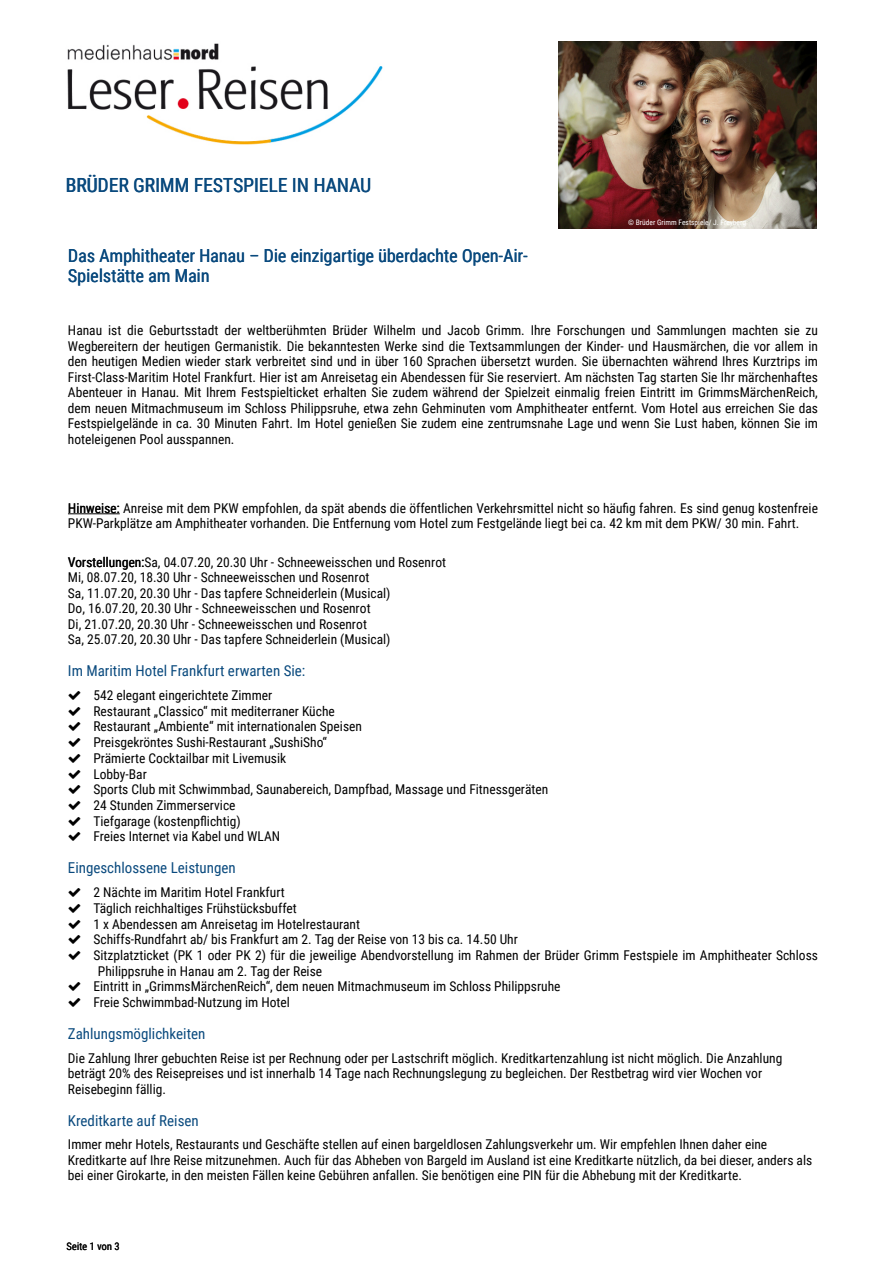
<style>
.page{position:relative;width:893px;height:1263px;background:#fff}
.page>*{position:absolute;margin:0;border:0;box-sizing:border-box;transform-origin:0 0}
.t1{font:19.5px "Roboto Condensed";color:#0a4a7e}
.t2{font:18px/20.7px "Roboto Condensed";color:#0a4a7e}
.t3{font:15px "Roboto Condensed";color:#0a4a7e}
.t4{font:13.5px/15.6px "Roboto Condensed";color:#000}
.t5{font:10.5px "Roboto Condensed";color:#000}
.t6{font:7.5px "Roboto Condensed";color:#fff}
</style>
<div class="page">
<hr style="left:68px;top:513px;width:52px;height:1px;background:#000">
<img style="left:67px;top:43px;width:316px;height:102px">
<img style="left:558px;top:41px;width:258px;height:188px">
<h1 class="t1" style="left:66px;top:176px;width:307px">BRÜDER GRIMM FESTSPIELE IN HANAU</h1>
<p class="t6" style="left:628px;top:219px;width:119px">© Brüder Grimm Festspiele/ J. Freyberg</p>
<h2 class="t2" style="left:68px;top:246px;width:461px">Das Amphitheater Hanau – Die einzigartige überdachte Open-Air-<br>Spielstätte am Main</h2>
<p class="t4" style="left:68px;top:324px;width:752px;text-align:justify">Hanau ist die Geburtsstadt der weltberühmten Brüder Wilhelm und Jacob Grimm. Ihre Forschungen und Sammlungen machten sie zu Wegbereitern der heutigen Germanistik. Die bekanntesten Werke sind die Textsammlungen der Kinder- und Hausmärchen, die vor allem in den heutigen Medien wieder stark verbreitet sind und in über 160 Sprachen übersetzt wurden. Sie übernachten während Ihres Kurztrips im First-Class-Maritim Hotel Frankfurt. Hier ist am Anreisetag ein Abendessen für Sie reserviert. Am nächsten Tag starten Sie Ihr märchenhaftes Abenteuer in Hanau. Mit Ihrem Festspielticket erhalten Sie zudem während der Spielzeit einmalig freien Eintritt im GrimmsMärchenReich, dem neuen Mitmachmuseum im Schloss Philippsruhe, etwa zehn Gehminuten vom Amphitheater entfernt. Vom Hotel aus erreichen Sie das Festspielgelände in ca. 30 Minuten Fahrt. Im Hotel genießen Sie zudem eine zentrumsnahe Lage und wenn Sie Lust haben, können Sie im hoteleigenen Pool ausspannen.</p>
<p class="t4" style="left:68px;top:501px;width:751px">Hinweise: Anreise mit dem PKW empfohlen, da spät abends die öffentlichen Verkehrsmittel nicht so häufig fahren. Es sind genug kostenfreie<br>PKW-Parkplätze am Amphitheater vorhanden. Die Entfernung vom Hotel zum Festgelände liegt bei ca. 42 km mit dem PKW/ 30 min. Fahrt.</p>
<p class="t4" style="left:68px;top:555px;width:380px">Vorstellungen:Sa, 04.07.20, 20.30 Uhr - Schneeweisschen und Rosenrot Mi, 08.07.20, 18.30 Uhr - Schneeweisschen und Rosenrot<br>Sa, 11.07.20, 20.30 Uhr - Das tapfere Schneiderlein (Musical)<br>Do, 16.07.20, 20.30 Uhr - Schneeweisschen und Rosenrot<br>Di, 21.07.20, 20.30 Uhr - Schneeweisschen und Rosenrot<br>Sa, 25.07.20, 20.30 Uhr - Das tapfere Schneiderlein (Musical)</p>
<p class="t3" style="left:68px;top:664px;width:239px">Im Maritim Hotel Frankfurt erwarten Sie:</p>
<p class="t4" style="left:93px;top:688px;width:456px">542 elegant eingerichtete Zimmer<br>Restaurant „Classico“ mit mediterraner Küche<br>Restaurant „Ambiente“ mit internationalen Speisen<br>Preisgekröntes Sushi-Restaurant „SushiSho“<br>Prämierte Cocktailbar mit Livemusik<br>Lobby-Bar<br>Sports Club mit Schwimmbad, Saunabereich, Dampfbad, Massage und Fitnessgeräten 24 Stunden Zimmerservice<br>Tiefgarage (kostenpflichtig)<br>Freies Internet via Kabel und WLAN</p>
<p class="t3" style="left:68px;top:861px;width:169px">Eingeschlossene Leistungen</p>
<p class="t4" style="left:93px;top:885px;width:193px">2 Nächte im Maritim Hotel Frankfurt</p>
<p class="t4" style="left:93px;top:901px;width:205px">Täglich reichhaltiges Frühstücksbuffet</p>
<p class="t4" style="left:93px;top:917px;width:268px">1 x Abendessen am Anreisetag im Hotelrestaurant</p>
<p class="t4" style="left:93px;top:933px;width:426px">Schiffs-Rundfahrt ab/ bis Frankfurt am 2. Tag der Reise von 13 bis ca. 14.50 Uhr</p>
<p class="t4" style="left:93px;top:948px;width:726px">Sitzplatzticket (PK 1 oder PK 2) für die jeweilige Abendvorstellung im Rahmen der Brüder Grimm Festspiele im Amphitheater Schloss</p>
<p class="t4" style="left:98px;top:964px;width:226px">Philippsruhe in Hanau am 2. Tag der Reise</p>
<p class="t4" style="left:93px;top:980px;width:468px">Eintritt in „GrimmsMärchenReich“, dem neuen Mitmachmuseum im Schloss Philippsruhe</p>
<p class="t4" style="left:93px;top:995px;width:198px">Freie Schwimmbad-Nutzung im Hotel</p>
<p class="t3" style="left:68px;top:1027px;width:139px">Zahlungsmöglichkeiten</p>
<p class="t4" style="left:68px;top:1051px;width:716px">Die Zahlung Ihrer gebuchten Reise ist per Rechnung oder per Lastschrift möglich. Kreditkartenzahlung ist nicht möglich. Die Anzahlung beträgt 20% des Reisepreises und ist innerhalb 14 Tage nach Rechnungslegung zu begleichen. Der Restbetrag wird vier Wochen vor<br>Reisebeginn fällig.</p>
<p class="t3" style="left:68px;top:1114px;width:132px">Kreditkarte auf Reisen</p>
<p class="t4" style="left:68px;top:1137px;width:746px">Immer mehr Hotels, Restaurants und Geschäfte stellen auf einen bargeldlosen Zahlungsverkehr um. Wir empfehlen Ihnen daher eine<br>Kreditkarte auf Ihre Reise mitzunehmen. Auch für das Abheben von Bargeld im Ausland ist eine Kreditkarte nützlich, da bei dieser, anders als bei einer Girokarte, in den meisten Fällen keine Gebühren anfallen. Sie benötigen eine PIN für die Abhebung mit der Kreditkarte.</p>
<p class="t5" style="left:66px;top:1242px;width:55px">Seite 1 von 3</p>
</div>
